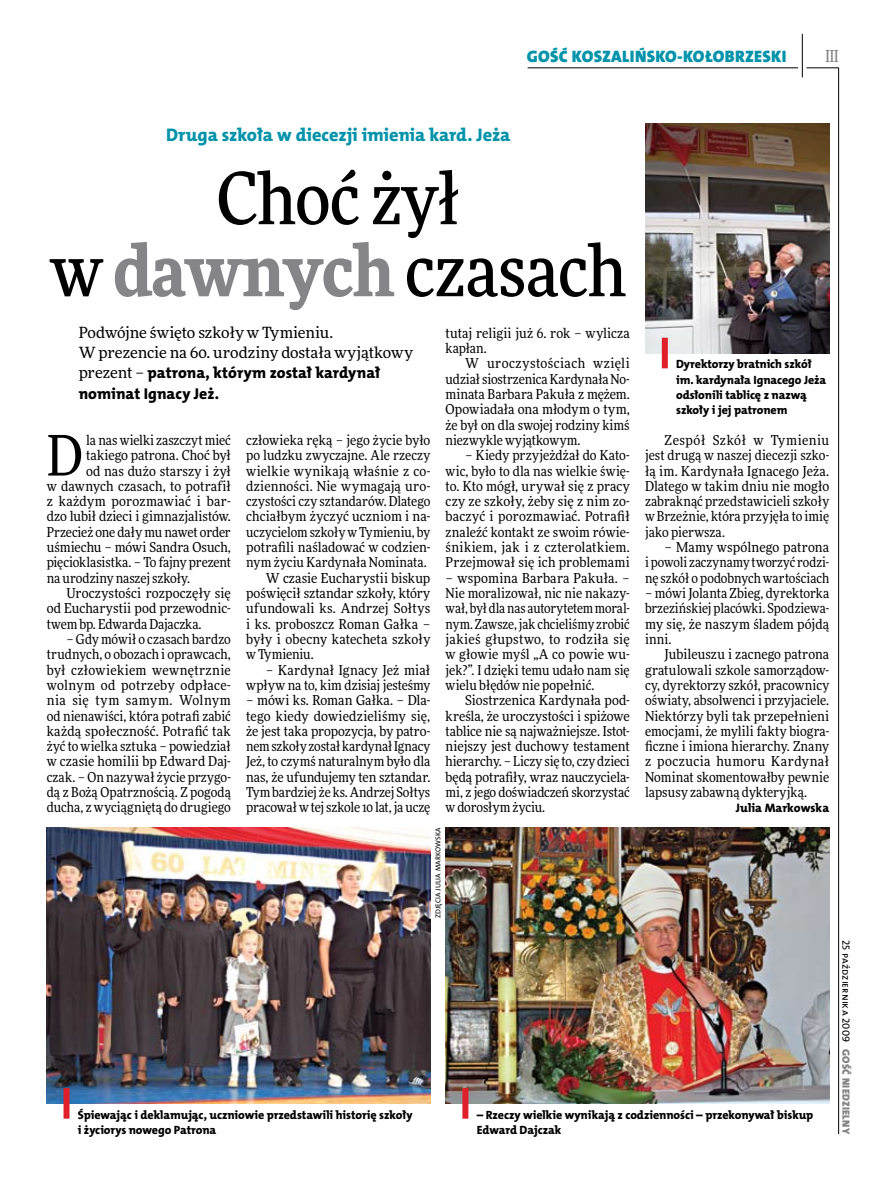
<style>
.page{position:relative;width:893px;height:1191px;background:#fff}
.page>*{position:absolute;margin:0;border:0;box-sizing:border-box;transform-origin:0 0}
.t1{font:500 72px/72px "Freeday Narrow";letter-spacing:-.01em;color:#000;text-align:center}
.t2{font:55.95px "Freeday Narrow News";color:#000}
.t3{font:18.3px "The Mix HP8 Ex Bld";letter-spacing:.01em;color:#0093aa}
.t4{font:16.65px "The Mix HP9 Blk";letter-spacing:.02em;color:#0093aa}
.t5{font:500 16.5px "Freeday Narrow";color:#858486;scale:.9 1}
.t6{font:15.75px/20.4px "The Mix HP8 Ex Bld";letter-spacing:.005em;color:#000}
.t7{font:15.45px/20.4px "Freeday News";letter-spacing:-.005em;color:#000}
.t8{font:13.65px/15.3px "Freeday Narrow News";letter-spacing:.005em;color:#000;text-align:justify}
.t9{font:13.65px "Freeday Narrow News";letter-spacing:.025em;color:#000}
.t10{font:13.65px "Freeday Narrow News";letter-spacing:-.015em;color:#000}
.t11{font:12.3px "The Mix HP8 Ex Bld";letter-spacing:.01em;color:#000}
.t12{font:12px/15.3px "The Mix HP8 Ex Bld";letter-spacing:-.005em;color:#000}
.t13{font:10.5px "The Mix HP5 Plain";letter-spacing:.01em;color:#000}
.t14{font:10.5px "The Mix HP9 Blk";letter-spacing:.025em;color:#858486}
.t15{font:7.2px "The Mix HP5 Plain";letter-spacing:.015em;color:#000}
.s1{font-weight:900;color:#858486}
.s2{font-family:"Freeday News";font-size:15.45px}
</style>
<div class="page">
<hr style="left:838px;top:68px;width:1px;height:1066px;background:#000">
<hr style="left:802px;top:34px;width:1px;height:43px;background:#000">
<hr style="left:806px;top:68px;width:33px;height:1px;background:#000">
<hr style="left:528px;top:68px;width:270px;height:1px;background:#000">
<img style="left:645px;top:123px;width:184px;height:230px">
<img style="left:446px;top:827px;width:383px;height:276px">
<img style="left:47px;top:827px;width:383px;height:276px">
<div style="left:662px;top:338px;width:6px;height:30px;background:#df1f2a"></div>
<div style="left:462px;top:1088px;width:6px;height:30px;background:#df1f2a"></div>
<div style="left:64px;top:1088px;width:6px;height:30px;background:#df1f2a"></div>
<p class="t4" style="left:527px;top:46px;width:261px">GOŚĆ KOSZALIŃSKO-KOŁOBRZESKI</p>
<p class="t5" style="left:825px;top:46px;width:16px">III</p>
<h3 class="t3" style="left:166px;top:123px;width:346px">Druga szkoła w diecezji imienia kard. Jeża</h3>
<h1 class="t1" style="left:50px;top:161px;width:577px">Choć żył<br>w <span class="s1">dawnych</span> czasach</h1>
<p class="t7" style="left:79px;top:322px;width:336px">Podwójne święto szkoły w Tymieniu.<br>W prezencie na 60. urodziny dostała wyjątkowy</p>
<p class="t6" style="left:79px;top:363px;width:303px"><span class="s2">prezent –</span> patrona, którym został kardynał nominat Ignacy Jeż.</p>
<p class="t12" style="left:676px;top:357px;width:152px">Dyrektorzy bratnich szkół im. kardynała Ignacego Jeża odsłonili tablicę z nazwą szkoły i jej patronem</p>
<p class="t8" style="left:446px;top:325px;width:186px">tutaj religii już 6. rok – wylicza kapłan.</p>
<p class="t8" style="left:446px;top:356px;width:186px;text-indent:20px">W uroczystościach wzięli udział siostrzenica Kardynała No&shy;minata Barbara Pakuła z mężem.<br>Opowiadała ona młodym o tym, że był on dla swojej rodziny kimś niezwykle wyjątkowym.</p>
<p class="t8" style="left:446px;top:447px;width:186px;text-indent:20px">– Kiedy przyjeżdżał do Kato&shy;wic, było to dla nas wielkie świę&shy;to. Kto mógł, urywał się z pracy czy ze szkoły, żeby się z nim zo&shy;baczyć i porozmawiać. Potrafił znaleźć kontakt ze swoim rówie&shy;śnikiem, jak i z czterolatkiem.<br>Przejmował się ich problemami</p>
<p class="t8" style="left:446px;top:570px;width:186px">– wspomina Barbara Pakuła. – Nie moralizował, nic nie nakazy&shy;wał, był dla nas autorytetem moral&shy;nym. Zawsze, jak chcieliśmy zrobić jakieś głupstwo, to rodziła się w głowie myśl „A co powie wu&shy;jek?”. I dzięki temu udało nam się wielu błędów nie popełnić.</p>
<p class="t8" style="left:446px;top:692px;width:186px;text-indent:20px">Siostrzenica Kardynała pod&shy;kreśla, że uroczystości i spiżowe tablice nie są najważniejsze. Istot&shy;niejszy jest duchowy testament hierarchy. – Liczy się to, czy dzieci będą potrafiły, wraz nauczyciela&shy;mi, z jego doświadczeń skorzystać w dorosłym życiu.</p>
<h2 class="t2" style="left:47px;top:421px;width:38px">D</h2>
<p class="t8" style="left:86px;top:432px;width:146px">la nas wielki zaszczyt mieć</p>
<p class="t8" style="left:246px;top:432px;width:186px">człowieka ręką – jego życie było</p>
<p class="t8" style="left:246px;top:447px;width:186px">po ludzku zwyczajne. Ale rzeczy</p>
<p class="t8" style="left:246px;top:463px;width:186px">wielkie wynikają właśnie z co-</p>
<p class="t8" style="left:246px;top:478px;width:186px">dzienności. Nie wymagają uro-</p>
<p class="t8" style="left:246px;top:493px;width:186px">czystości czy sztandarów. Dlatego</p>
<p class="t8" style="left:246px;top:509px;width:186px">chciałbym życzyć uczniom i na-</p>
<p class="t8" style="left:246px;top:524px;width:186px">uczycielom szkoły w Tymieniu, by</p>
<p class="t8" style="left:246px;top:539px;width:186px">potrafili naśladować w codzien-</p>
<p class="t8" style="left:246px;top:555px;width:182px">nym życiu Kardynała Nominata.</p>
<p class="t8" style="left:266px;top:570px;width:166px">W czasie Eucharystii biskup</p>
<p class="t8" style="left:246px;top:585px;width:186px">poświęcił sztandar szkoły, który</p>
<p class="t8" style="left:246px;top:600px;width:186px">ufundowali ks. Andrzej Sołtys</p>
<p class="t8" style="left:246px;top:616px;width:186px">i ks. proboszcz Roman Gałka –</p>
<p class="t8" style="left:246px;top:631px;width:186px">były i obecny katecheta szkoły</p>
<p class="t10" style="left:246px;top:646px;width:69px">w Tymieniu.</p>
<p class="t8" style="left:246px;top:662px;width:186px;text-align:right">– Kardynał Ignacy Jeż miał wpływ na to, kim dzisiaj jesteśmy</p>
<p class="t8" style="left:246px;top:692px;width:186px">– mówi ks. Roman Gałka. – Dla&shy;tego kiedy dowiedzieliśmy się, że jest taka propozycja, by patro&shy;nem szkoły został kardynał Ignacy Jeż, to czymś naturalnym było dla nas, że ufundujemy ten sztandar.<br>Tym bardziej że ks.Andrzej Sołtys pracował w tej szkole 10 lat, ja uczę</p>
<p class="t8" style="left:645px;top:432px;width:186px;text-indent:20px">Zespół Szkół w Tymieniu jest drugą w naszej diecezji szko&shy;łą im. Kardynała Ignacego Jeża.<br>Dlatego w takim dniu nie mogło zabraknąć przedstawicieli szkoły w Brzeżnie, która przyjęła to imię jako pierwsza.</p>
<p class="t8" style="left:645px;top:539px;width:186px;text-indent:20px">– Mamy wspólnego patrona i powoli zaczynamy tworzyć rodzi&shy;nę szkół o podobnych wartościach</p>
<p class="t8" style="left:645px;top:585px;width:186px">– mówi Jolanta Zbieg, dyrektorka brzezińskiej placówki. Spodziewa&shy;my się, że naszym śladem pójdą inni.</p>
<p class="t8" style="left:645px;top:646px;width:186px;text-indent:20px">Jubileuszu i zacnego patrona gratulowali szkole samorządow&shy;cy, dyrektorzy szkół, pracownicy oświaty, absolwenci i przyjaciele.<br>Niektórzy byli tak przepełnieni emocjami, że mylili fakty biogra&shy;ficzne i imiona hierarchy. Znany z poczucia humoru Kardynał Nominat skomentowałby pewnie lapsusy zabawną dykteryjką.</p>
<p class="t11" style="left:736px;top:800px;width:95px">Julia Markowska</p>
<p class="t8" style="left:86px;top:447px;width:146px">takiego patrona. Choć był</p>
<p class="t8" style="left:86px;top:463px;width:146px">od nas dużo starszy i żył</p>
<p class="t8" style="left:47px;top:478px;width:186px">w dawnych czasach, to potrafił</p>
<p class="t9" style="left:47px;top:493px;width:186px">z każdym porozmawiać i bar-</p>
<p class="t8" style="left:47px;top:509px;width:186px">dzo lubił dzieci i gimnazjalistów.</p>
<p class="t8" style="left:47px;top:524px;width:186px">Przecież one dały mu nawet order</p>
<p class="t8" style="left:47px;top:539px;width:186px">uśmiechu – mówi Sandra Osuch,</p>
<p class="t8" style="left:47px;top:555px;width:186px">pięcioklasistka. – To fajny prezent</p>
<p class="t8" style="left:47px;top:570px;width:145px">na urodziny naszej szkoły.</p>
<p class="t8" style="left:66px;top:585px;width:166px">Uroczystości rozpoczęły się</p>
<p class="t8" style="left:47px;top:600px;width:186px">od Eucharystii pod przewodnic-</p>
<p class="t8" style="left:47px;top:616px;width:156px">twem bp. Edwarda Dajaczka.</p>
<p class="t8" style="left:47px;top:631px;width:186px;text-indent:20px">– Gdy mówił o czasach bardzo trudnych, o obozach i oprawcach, był człowiekiem wewnętrznie wolnym od potrzeby odpłace&shy;nia się tym samym. Wolnym od nienawiści, która potrafi zabić każdą społeczność. Potrafić tak żyć to wielka sztuka – powiedział w czasie homilii bp Edward Daj&shy;czak. – On nazywał życie przygo&shy;dą z Bożą Opatrznością. Z pogodą ducha, z wyciągniętą do drugiego</p>
<p class="t15" style="left:434px;top:918px;width:92px;rotate:-90deg">zdjęcia Julia Markowska</p>
<p class="t12" style="left:78px;top:1107px;width:336px">Śpiewając i deklamując, uczniowie przedstawili historię szkoły i życiorys nowego Patrona</p>
<p class="t12" style="left:477px;top:1107px;width:338px">– Rzeczy wielkie wynikają z codzienności – przekonywał biskup<br>Edward Dajczak</p>
<p class="t13" style="left:853px;top:940px;width:104px;rotate:90deg">25 października 2009</p>
<p class="t14" style="left:853px;top:1049px;width:86px;rotate:90deg">GOŚĆ NIEDZIELNY</p>
</div>
